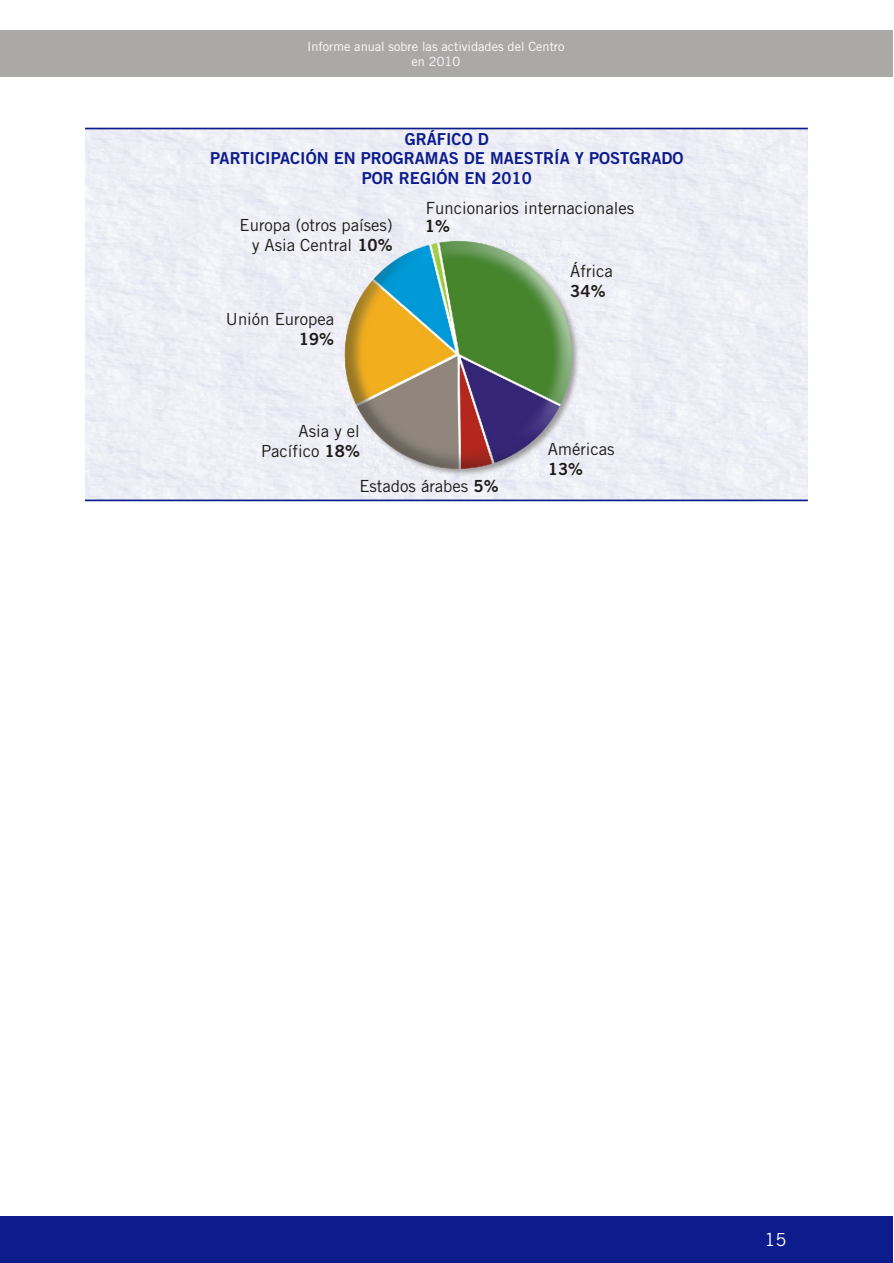
<style>
.page{position:relative;width:894px;height:1263px;background:#fff}
.page>*{position:absolute;margin:0;border:0;box-sizing:border-box;transform-origin:0 0}
.t1{font:18px "Trade Gothic";color:#fff}
.t2{font:16.65px/20.1px "Trade Gothic";color:#1f1a17;text-align:right}
.t3{font:16.65px "Trade Gothic Bold Two";color:#1f1a17}
.t4{font:16.5px/20px "Trade Gothic Bold Two";color:#0d1c8c;text-align:center}
.t5{font:12.75px/14.9px "Trade Gothic";color:#fff;text-align:center}
.s1{font-family:"Trade Gothic Bold Two"}
</style>
<div class="page">
<div style="left:0;top:1216px;width:893px;height:47px;background:#0d1c8c"></div>
<div style="left:0;top:30px;width:893px;height:47px;background:#aba8a8"></div>
<div style="left:85px;top:129px;width:723px;height:372px;background:#eeeef6"></div>
<hr style="left:85px;top:128px;width:723px;height:1px;background:#0d1c8c">
<hr style="left:85px;top:500px;width:723px;height:1px;background:#0d1c8c">
<img style="left:344px;top:240px;width:237px;height:238px">
<p class="t5" style="left:307px;top:40px;width:259px">Informe anual sobre las actividades del Centro en 2010</p>
<p class="t4" style="left:210px;top:130px;width:475px">GRÁFICO D<br>PARTICIPACIÓN EN PROGRAMAS DE MAESTRÍA Y POSTGRADO<br>POR REGIÓN EN 2010</p>
<p class="t2" style="left:240px;top:216px;width:155px">Europa (otros países) y Asia Central <span class="s1">10%</span></p>
<p class="t2" style="left:226px;top:310px;width:110px">Unión Europea</p>
<p class="t3" style="left:299px;top:332px;width:37px">19%</p>
<p class="t2" style="left:261px;top:422px;width:100px">Asia y el<br>Pacífico <span class="s1">18%</span></p>
<p class="t2" style="left:426px;top:199px;width:210px">Funcionarios internacionales</p>
<p class="t3" style="left:425px;top:219px;width:27px">1%</p>
<p class="t2" style="left:570px;top:262px;width:44px">África</p>
<p class="t3" style="left:570px;top:284px;width:37px">34%</p>
<p class="t2" style="left:548px;top:440px;width:68px">Américas</p>
<p class="t3" style="left:548px;top:462px;width:37px">13%</p>
<p class="t2" style="left:359px;top:478px;width:141px">Estados árabes <span class="s1">5%</span></p>
<p class="t1" style="left:765px;top:1232px;width:23px">15</p>
</div>
